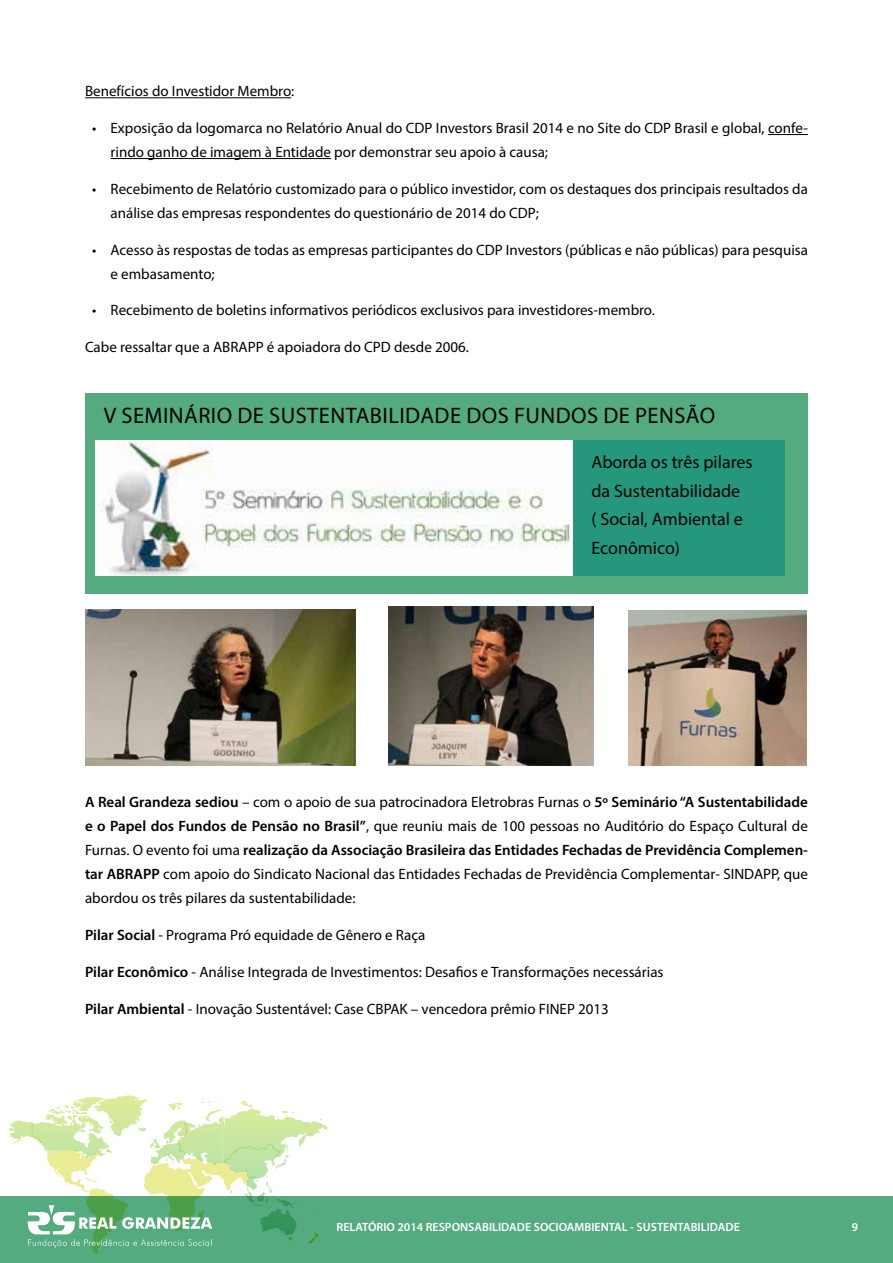
<style>
.page{position:relative;width:893px;height:1263px;background:#fff}
.page>*{position:absolute;margin:0;border:0;box-sizing:border-box;transform-origin:0 0}
.t1{font:22.5px "Myriad Pro";letter-spacing:.02em;color:#000}
.t2{font:18px/28.5px "Myriad Pro";color:#000}
.t3{font:15px/24px "Myriad Pro";color:#000}
.t4{font:600 12px "Myriad Pro";color:#fff}
.s1{font-weight:600}
</style>
<div class="page">
<div style="left:0;top:1196px;width:893px;height:67px;background:#53ab7f"></div>
<svg style="left:308px;top:1231px;width:11px;height:13px"></svg>
<img style="left:222px;top:1101px;width:33px;height:96px">
<img style="left:94px;top:1095px;width:49px;height:41px">
<svg style="left:28px;top:1150px;width:222px;height:103px"></svg>
<div style="left:85px;top:393px;width:723px;height:201px;background:#53ab7f"></div>
<div style="left:573px;top:440px;width:211px;height:136px;background:#25977c"></div>
<hr style="left:85px;top:97px;width:206px;height:1px;background:#000">
<hr style="left:768px;top:134px;width:40px;height:1px;background:#000">
<hr style="left:111px;top:158px;width:220px;height:1px;background:#000">
<img style="left:95px;top:441px;width:478px;height:135px">
<img style="left:85px;top:609px;width:271px;height:156px">
<img style="left:388px;top:606px;width:205px;height:159px">
<img style="left:629px;top:610px;width:178px;height:155px">
<p class="t3" style="left:85px;top:79px;width:211px">Benefícios do Investidor Membro:</p>
<p class="t3" style="left:111px;top:116px;width:699px;text-indent:-18px">• Exposição da logomarca no Relatório Anual do CDP Investors Brasil 2014 e no Site do CDP Brasil e global, confe&shy;rindo ganho de imagem à Entidade por demonstrar seu apoio à causa;</p>
<p class="t3" style="left:111px;top:177px;width:699px;text-indent:-18px">• Recebimento de Relatório customizado para o público investidor, com os destaques dos principais resultados da análise das empresas respondentes do questionário de 2014 do CDP;</p>
<p class="t3" style="left:111px;top:237px;width:699px;text-indent:-18px">• Acesso às respostas de todas as empresas participantes do CDP Investors (públicas e não públicas) para pesquisa e embasamento;</p>
<p class="t3" style="left:92px;top:298px;width:564px">• Recebimento de boletins informativos periódicos exclusivos para investidores-membro.</p>
<p class="t3" style="left:85px;top:335px;width:385px">Cabe ressaltar que a ABRAPP é apoiadora do CPD desde 2006.</p>
<h1 class="t1" style="left:104px;top:402px;width:613px">V SEMINÁRIO DE SUSTENTABILIDADE DOS FUNDOS DE PENSÃO</h1>
<p class="t2" style="left:591px;top:448px;width:163px">Aborda os três pilares da Sustentabilidade<br>( Social, Ambiental e<br>Econômico)</p>
<p class="t3" style="left:85px;top:790px;width:724px;text-align:justify"><span class="s1">A Real Grandeza sediou</span> – com o apoio de sua patrocinadora Eletrobras Furnas o <span class="s1">5º Seminário “A Sustentabilidade e o Papel dos Fundos de Pensão no Brasil”</span>, que reuniu mais de 100 pessoas no Auditório do Espaço Cultural de Furnas. O evento foi uma <span class="s1">realização da Associação Brasileira das Entidades Fechadas de Previdência Complemen&shy;tar ABRAPP</span> com apoio do Sindicato Nacional das Entidades Fechadas de Previdência Complementar- SINDAPP, que abordou os três pilares da sustentabilidade:</p>
<p class="t3" style="left:85px;top:923px;width:342px"><span class="s1">Pilar Social</span> - Programa Pró equidade de Gênero e Raça</p>
<p class="t3" style="left:85px;top:959px;width:580px"><span class="s1">Pilar Econômico</span> - Análise Integrada de Investimentos: Desafios e Transformações necessárias</p>
<p class="t3" style="left:85px;top:996px;width:525px"><span class="s1">Pilar Ambiental</span> - Inovação Sustentável: Case CBPAK – vencedora prêmio FINEP 2013</p>
<p class="t4" style="left:337px;top:1219px;width:405px">RELATÓRIO 2014 RESPONSABILIDADE SOCIOAMBIENTAL - SUSTENTABILIDADE</p>
<p class="t4" style="left:852px;top:1219px;width:8px">9</p>
</div>
